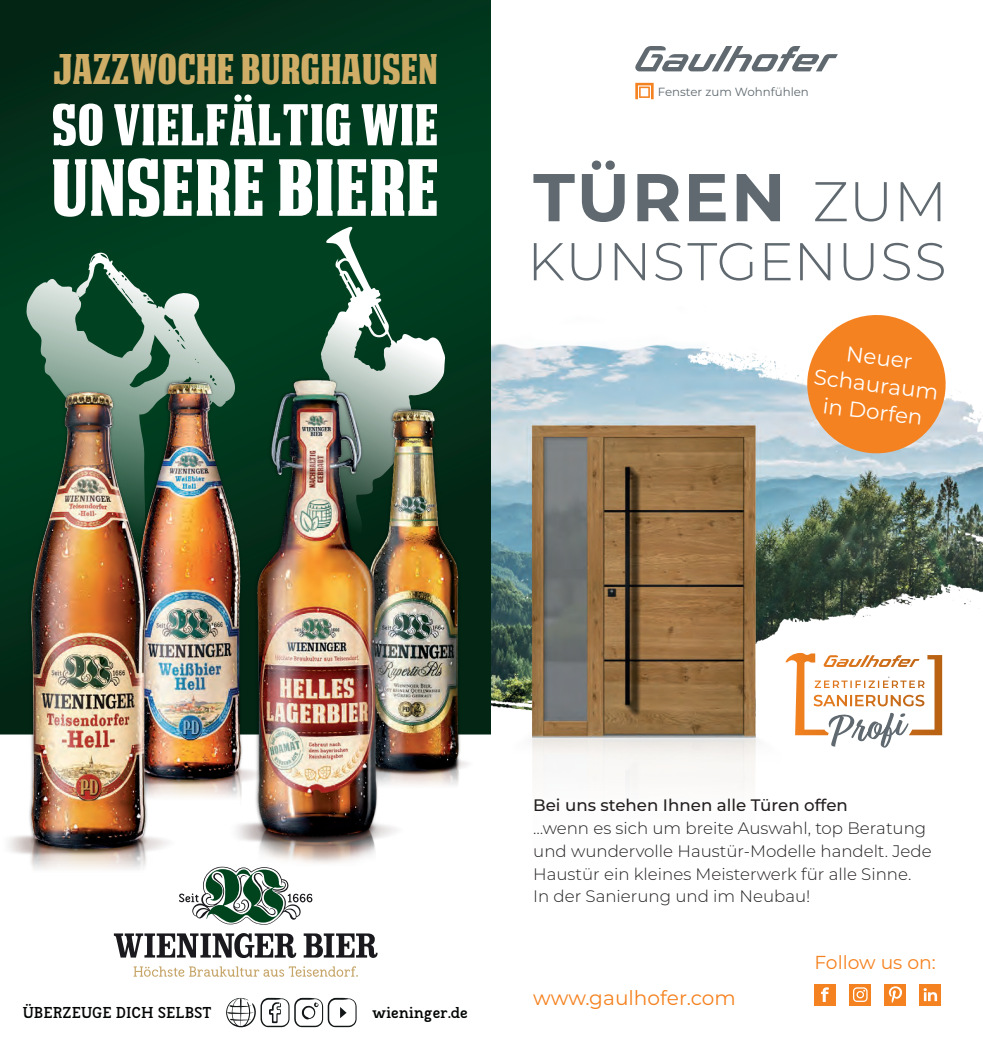
<style>
.page{position:relative;width:983px;height:1042px;background:#fff}
.page>*{position:absolute;margin:0;border:0;box-sizing:border-box;transform-origin:0 0}
.t1{font:77.88px "DEATHEMAACHNCV";color:#fff}
.t2{font:700 67.38px "Montserrat";letter-spacing:.03em;color:#5f696f}
.t3{font:56.52px "DEATHEMAACHNCV";color:#fff}
.t4{font:300 53.2px "Montserrat";letter-spacing:.01em;color:#5f696f}
.t5{font:41.3px "DEATHEMAACHNCV";color:#cfad66}
.t6{font:21.53px/27.1px "Montserrat";color:#fff;text-align:center}
.t7{font:20.12px "Montserrat";color:#f58220}
.t8{font:18.72px "Montserrat";color:#f58220}
.t9{font:300 16.62px/22.8px "Montserrat";color:#231f20}
.t10{font:500 16.62px "Montserrat";color:#231f20}
.t11{font:700 15.22px "Frontenac";color:#030505}
.t12{font:11.72px "Montserrat";color:#5f696f}
.s1{font-weight:300;font-size:55.82px}
</style>
<div class="page">
<svg style="left:0;top:0;width:491px;height:393px;background:#01371d"></svg>
<svg style="left:26px;top:251px;width:210px;height:138px;background:#527e68"></svg>
<svg style="left:272px;top:226px;width:173px;height:150px;background:#35674f"></svg>
<img style="left:336px;top:371px;width:155px;height:414px">
<img style="left:237px;top:380px;width:167px;height:483px">
<img style="left:112px;top:379px;width:155px;height:426px">
<img style="left:0;top:393px;width:176px;height:476px">
<svg style="left:303px;top:933px;width:74px;height:25px"></svg>
<svg style="left:114px;top:933px;width:182px;height:25px"></svg>
<svg style="left:179px;top:867px;width:133px;height:57px"></svg>
<svg style="left:133px;top:966px;width:225px;height:10px"></svg>
<svg style="left:226px;top:997px;width:130px;height:30px"></svg>
<img style="left:491px;top:344px;width:491px;height:392px">
<div style="left:919px;top:984px;width:21px;height:21px;background:#f58220"></div>
<svg style="left:923px;top:988px;width:13px;height:13px"></svg>
<div style="left:849px;top:984px;width:21px;height:21px;background:#f58220"></div>
<svg style="left:853px;top:987px;width:14px;height:15px"></svg>
<div style="left:884px;top:984px;width:21px;height:21px;background:#f58220"></div>
<svg style="left:888px;top:986px;width:13px;height:17px"></svg>
<div style="left:814px;top:984px;width:21px;height:21px;background:#f58220"></div>
<svg style="left:821px;top:987px;width:7px;height:15px"></svg>
<svg style="left:635px;top:46px;width:202px;height:25px"></svg>
<svg style="left:635px;top:83px;width:18px;height:16px"></svg>
<svg style="left:802px;top:315px;width:147px;height:142px;background:#f19b52"></svg>
<svg style="left:840px;top:631px;width:101px;height:117px"></svg>
<img style="left:491px;top:410px;width:349px;height:374px">
<h3 class="t5" style="left:53px;top:45px;width:386px">JAZZWOCHE BURGHAUSEN</h3>
<h3 class="t3" style="left:52px;top:92px;width:388px">SO VIELFÄLTIG WIE</h3>
<h1 class="t1" style="left:51px;top:143px;width:390px">UNSERE BIERE</h1>
<p class="t12" style="left:657px;top:84px;width:153px">Fenster zum Wohnfühlen</p>
<h2 class="t2" style="left:533px;top:149px;width:415px">TÜREN <span class="s1">ZUM</span></h2>
<h3 class="t4" style="left:527px;top:225px;width:420px">KUNSTGENUSS</h3>
<p class="t6" style="left:818px;top:336px;width:127px;rotate:7deg">Neuer<br>Schauraum in Dorfen</p>
<p class="t11" style="left:23px;top:1004px;width:190px">ÜBERZEUGE DICH SELBST</p>
<p class="t11" style="left:372px;top:1004px;width:97px">wieninger.de</p>
<p class="t10" style="left:533px;top:794px;width:316px">Bei uns stehen Ihnen alle Türen offen</p>
<p class="t9" style="left:533px;top:816px;width:400px">…wenn es sich um breite Auswahl, top Beratung und wundervolle Haustür-Modelle handelt. Jede Haustür ein kleines Meisterwerk für alle Sinne.<br>In der Sanierung und im Neubau!</p>
<p class="t7" style="left:533px;top:984px;width:204px">www.gaulhofer.com</p>
<p class="t8" style="left:814px;top:949px;width:123px">Follow us on:</p>
</div>
